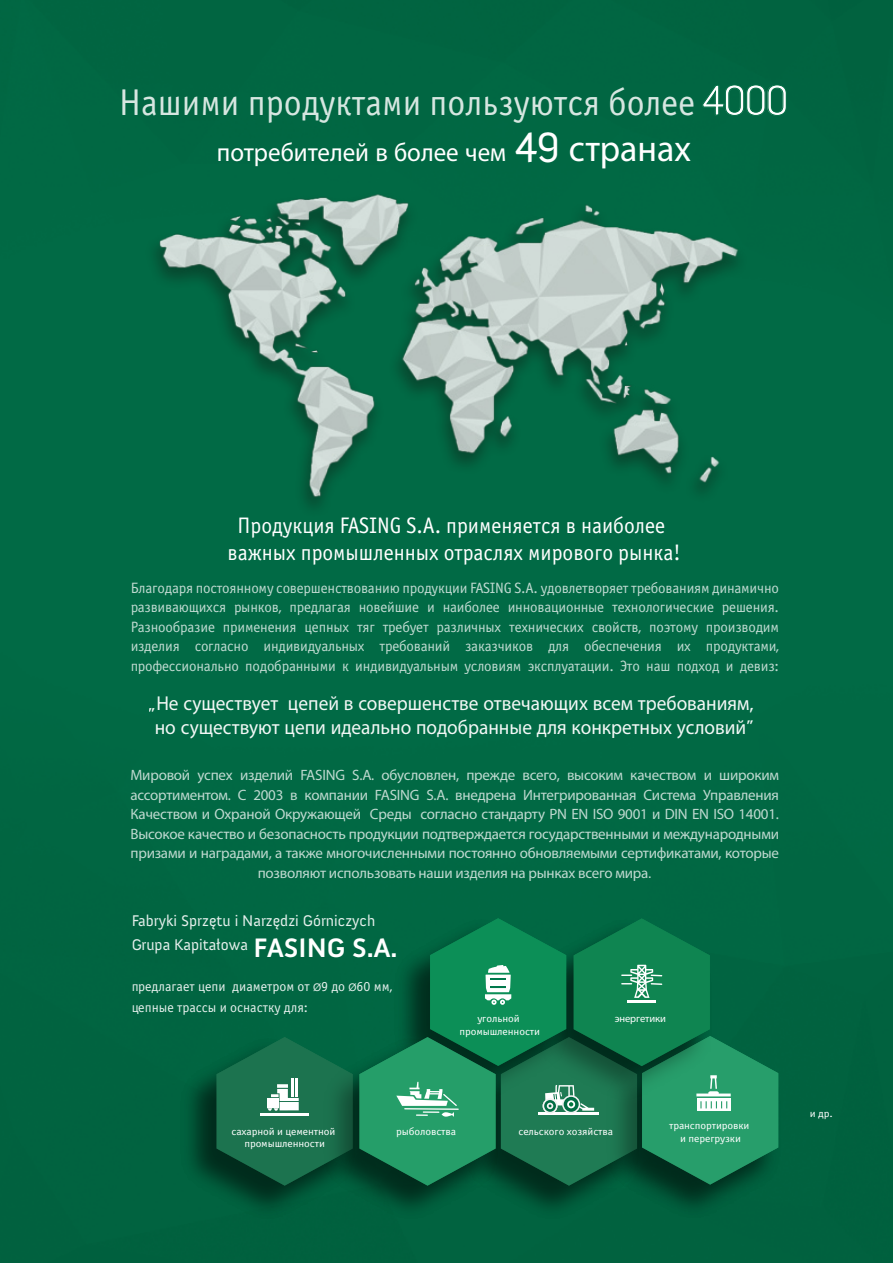
<style>
.page{position:relative;width:893px;height:1263px;background:#016843}
.page>*{position:absolute;margin:0;border:0;box-sizing:border-box;transform-origin:0 0}
.t1{font:37.35px "Officina Sans C";color:rgb(255 255 255/.84);scale:.96 1}
.t2{font:25.95px "Myriad Pro";color:#fff;scale:.96 1}
.t3{font:22.5px/27px "Officina Sans C";color:#fff;text-align:center;scale:.96 1}
.t4{font:20.1px/24.2px "Myriad Pro";color:#fff;scale:.96 1}
.t5{font:15.9px/23.4px "Anivers";color:#fff}
.t6{font:15px/19.5px "Myriad Pro";letter-spacing:-.015em;color:#fff;text-align:center}
.t7{font:15px/19.5px "Officina Sans C";letter-spacing:-.015em;color:#fff;text-align:justify}
.t8{font:13.95px/20.5px "Officina Sans C";color:#fff}
.t9{font:10.5px/12.6px "Officina Sans C";letter-spacing:-.01em;color:#fff;text-align:center;scale:1.09 1}
.t10{font:10.5px "Myriad Pro";letter-spacing:-.01em;color:#fff}
.s1{font-family:"Anivers";font-size:43.8px;color:#fff}
.s2{font-family:"Anivers";font-size:43.5px}
.s3{font-size:37.35px}
.s4{font-family:"Anivers"}
.s5{font-weight:700;font-size:27.3px}
.s6{font-family:"Arial";font-size:10.5px}
</style>
<div class="page">
<img style="left:116px;top:139px;width:668px;height:425px">
<img style="left:504px;top:1186px;width:142px;height:42px">
<img style="left:599px;top:1027px;width:188px;height:200px">
<img style="left:174px;top:1028px;width:143px;height:200px">
<img style="left:317px;top:1028px;width:187px;height:200px">
<img style="left:575px;top:910px;width:143px;height:8px">
<div style="left:387px;top:910px;width:188px;height:8px;background:#016843"></div>
<svg style="left:217px;top:1037px;width:136px;height:149px;background:#1d6e4d"></svg>
<div style="left:702px;top:85px;width:85px;height:31px;background:#016742"></div>
<svg style="left:359px;top:918px;width:419px;height:268px;background:#177e53"></svg>
<h1 class="t1" style="left:119px;top:82px;width:699px">Нашими продуктами пользуются более <span class="s1">4000</span></h1>
<h2 class="t2" style="left:217px;top:137px;width:495px">потребителей в более чем <span class="s2">49</span> <span class="s3">странах</span></h2>
<h3 class="t3" style="left:227px;top:512px;width:473px">Продукция FASING S.A. применяется в наиболее важных промышленных отраслях мирового рынка!</h3>
<p class="t7" style="left:130px;top:578px;width:650px">Благодаря постоянному совершенствованию продукции FASING S.A. удовлетворяет требованиям динамично развивающихся рынков, предлагая новейшие и наиболее инновационные технологические решения.<br>Разнообразие применения цепных тяг требует различных технических свойств, поэтому производим изделия согласно индивидуальных требований заказчиков для обеспечения их продуктами, профессионально подобранными к индивидуальным условиям эксплуатации. Это наш подход и девиз:</p>
<h3 class="t4" style="left:149px;top:691px;width:632px"><span class="s4">„</span>Не существует цепей в совершенстве отвечающих всем требованиям<span class="s4">, </span>но существуют цепи идеально подобранные для конкретных условий<span class="s4">”</span></h3>
<p class="t6" style="left:130px;top:765px;width:650px">Мировой успех изделий FASING S.A. обусловлен, прежде всего, высоким качеством и широким ассортиментом. С 2003 в компании FASING S.A. внедрена Интегрированная Система Управления Качеством и Охраной Окружающей Среды согласно стандарту PN EN ISO 9001 и DIN EN ISO 14001.<br>Высокое качество и безопасность продукции подтверждается государственными и международными призами и наградами, а также многочисленными постоянно обновляемыми сертификатами, которые позволяют использовать наши изделия на рынках всего мира<span class="s4">.</span></p>
<p class="t5" style="left:131px;top:909px;width:268px">Fabryki Sprzętu i Narzędzi Górniczych<br>Grupa Kapitałowa <span class="s5">FASING S.A.</span></p>
<p class="t8" style="left:131px;top:977px;width:263px">предлагает цепи диаметром от <span class="s6">Ø</span>9 до <span class="s6">Ø</span>60 мм, цепные трассы и оcнастку для:</p>
<p class="t9" style="left:459px;top:1012px;width:75px">угольной промышленности</p>
<p class="t10" style="left:615px;top:1012px;width:53px">энергетики</p>
<p class="t9" style="left:231px;top:1125px;width:97px">сахарной и цементной промышленности</p>
<p class="t9" style="left:396px;top:1125px;width:56px">рыболовства</p>
<p class="t9" style="left:518px;top:1125px;width:88px">сельского хозяйства</p>
<p class="t9" style="left:669px;top:1120px;width:75px">транспортировки и перегрузки</p>
<p class="t9" style="left:810px;top:1107px;width:23px">и др.</p>
</div>
